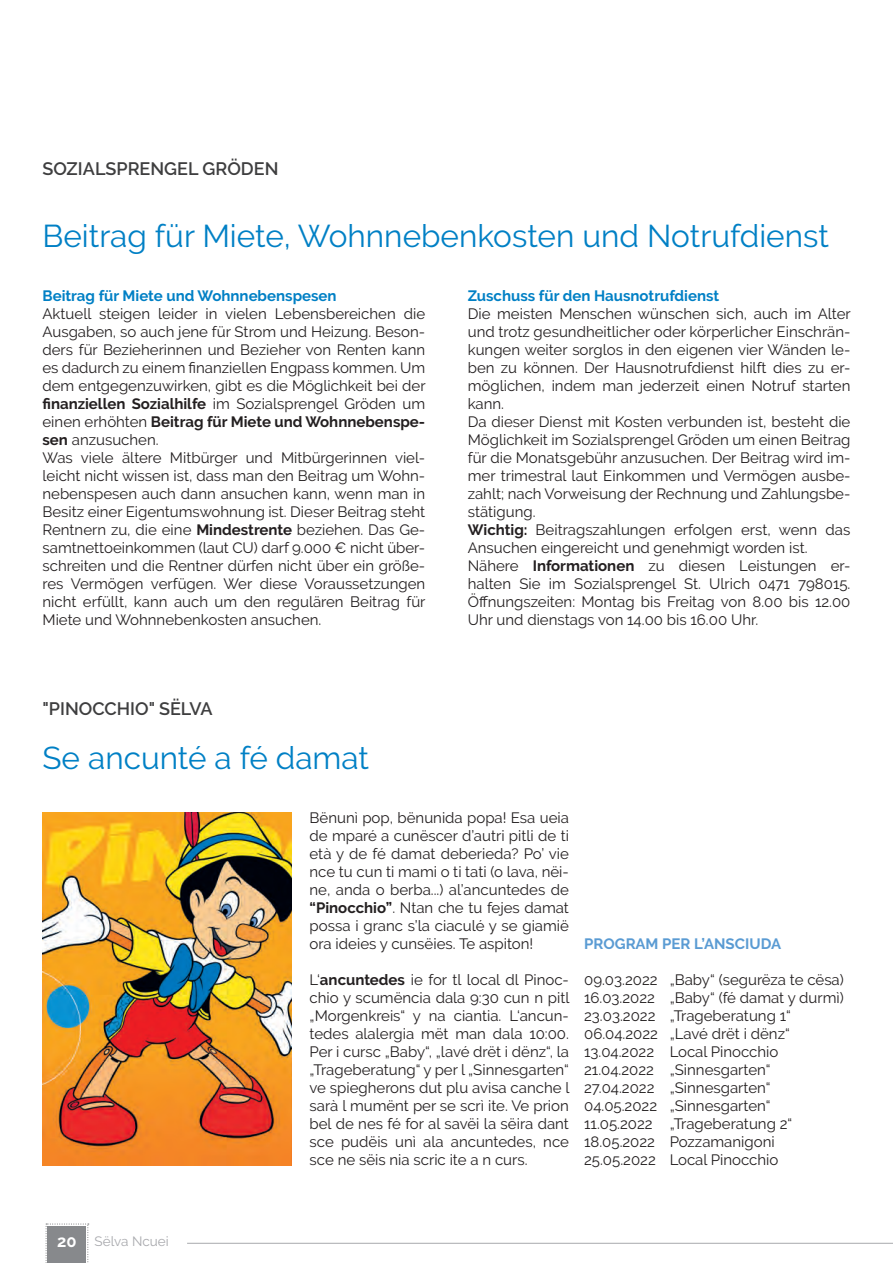
<style>
.page{position:relative;width:893px;height:1263px;background:#fff}
.page>*{position:absolute;margin:0;border:0;box-sizing:border-box;transform-origin:0 0}
.Titul_LIES{font:31.5px "Raleway";color:#0080c5}
.Occhiello_LIES{font:600 18px "Raleway";color:#3e3e3f}
.TEXT{font:15px/18px "Raleway";color:#231f20;text-align:justify}
.TEXT-2{font:700 15px "Raleway";color:#0080c5}
.TEXT-3{font:700 15px "Raleway";color:#5a9bd3}
.t1{font:13.5px "Raleway";color:#a8a9ad}
.s1{font-weight:700}
.s2{font-weight:700;font-size:16.5px;color:#fff}
</style>
<div class="page">
<svg style="left:46px;top:1224px;width:43px;height:39px;background:#959699"></svg>
<hr style="left:187px;top:1243px;width:706px;height:1px;background:#a8a9ad">
<img style="left:43px;top:812px;width:248px;height:353px">
<p class="Occhiello_LIES" style="left:43px;top:159px;width:237px">SOZIALSPRENGEL GRÖDEN</p>
<p class="Titul_LIES" style="left:43px;top:218px;width:788px">Beitrag für Miete, Wohnnebenkosten und Notrufdienst</p>
<p class="TEXT-2" style="left:43px;top:287px;width:296px">Beitrag für Miete und Wohnnebenspesen</p>
<p class="TEXT" style="left:43px;top:305px;width:385px">Aktuell steigen leider in vielen Lebensbereichen die Ausgaben, so auch jene für Strom und Heizung. Beson&shy;ders für Bezieherinnen und Bezieher von Renten kann es dadurch zu einem finanziellen Engpass kommen. Um dem entgegenzuwirken, gibt es die Möglichkeit bei der <span class="s1">finanziellen Sozialhilfe</span> im Sozialsprengel Gröden um einen erhöhten <span class="s1">Beitrag für Miete und Wohnnebenspe&shy;sen</span> anzusuchen.</p>
<p class="TEXT" style="left:43px;top:449px;width:385px">Was viele ältere Mitbürger und Mitbürgerinnen viel&shy;leicht nicht wissen ist, dass man den Beitrag um Wohn&shy;nebenspesen auch dann ansuchen kann, wenn man in Besitz einer Eigentumswohnung ist. Dieser Beitrag steht Rentnern zu, die eine <span class="s1">Mindestrente</span> beziehen. Das Ge&shy;samtnettoeinkommen (laut CU) darf 9.000 € nicht über&shy;schreiten und die Rentner dürfen nicht über ein größe&shy;res Vermögen verfügen. Wer diese Voraussetzungen nicht erfüllt, kann auch um den regulären Beitrag für Miete und Wohnnebenkosten ansuchen.</p>
<p class="Occhiello_LIES" style="left:43px;top:699px;width:172px">"PINOCCHIO" SËLVA</p>
<p class="Titul_LIES" style="left:43px;top:740px;width:328px">Se ancunté a fé damat</p>
<p class="TEXT-2" style="left:468px;top:287px;width:253px">Zuschuss für den Hausnotrufdienst</p>
<p class="TEXT" style="left:468px;top:305px;width:385px">Die meisten Menschen wünschen sich, auch im Alter und trotz gesundheitlicher oder körperlicher Einschrän&shy;kungen weiter sorglos in den eigenen vier Wänden le&shy;ben zu können. Der Hausnotrufdienst hilft dies zu er&shy;möglichen, indem man jederzeit einen Notruf starten kann.</p>
<p class="TEXT" style="left:468px;top:413px;width:384px">Da dieser Dienst mit Kosten verbunden ist, besteht die Möglichkeit im Sozialsprengel Gröden um einen Beitrag für die Monatsgebühr anzusuchen. Der Beitrag wird im&shy;mer trimestral laut Einkommen und Vermögen ausbe&shy;zahlt; nach Vorweisung der Rechnung und Zahlungsbe&shy;stätigung.</p>
<p class="TEXT" style="left:468px;top:521px;width:384px"><span class="s1">Wichtig:</span> Beitragszahlungen erfolgen erst, wenn das<br>Ansuchen eingereicht und genehmigt worden ist.</p>
<p class="TEXT" style="left:468px;top:557px;width:384px">Nähere <span class="s1">Informationen</span> zu diesen Leistungen er&shy;halten Sie im Sozialsprengel St. Ulrich 0471 798015.<br>Öffnungszeiten: Montag bis Freitag von 8.00 bis 12.00<br>Uhr und dienstags von 14.00 bis 16.00 Uhr.</p>
<p class="t1" style="left:57px;top:1233px;width:113px"><span class="s2">20</span> Sëlva Ncuei</p>
<p class="TEXT" style="left:310px;top:809px;width:261px">Bënunì pop, bënunida popa! Esa ueia de mparé a cunëscer d’autri pitli de ti età y de fé damat deberieda? Po’ vie nce tu cun ti mami o ti tati (o lava, nëi&shy;ne, anda o berba...) al’ancuntedes de <span class="s1">“Pinocchio”</span>. Ntan che tu fejes damat possa i granc s’la ciaculé y se giamië ora ideies y cunsëies. Te aspiton!</p>
<p class="TEXT" style="left:310px;top:971px;width:261px">L‘<span class="s1">ancuntedes</span> ie for tl local dl Pinoc&shy;chio y scumëncia dala 9:30 cun n pitl „Morgenkreis“ y na ciantia. L‘ancun&shy;tedes alalergia mët man dala 10:00.<br>Per i cursc „Baby“, „lavé drët i dënz“, la „Trageberatung“ y per l „Sinnesgarten“ ve spiegherons dut plu avisa canche l sarà l mumënt per se scrì ite. Ve prion bel de nes fé for al savëi la sëira dant sce pudëis unì ala ancuntedes, nce sce ne sëis nia scric ite a n curs.</p>
<p class="TEXT-3" style="left:584px;top:935px;width:198px">PROGRAM PER L’ANSCIUDA</p>
<p class="TEXT" style="left:584px;top:971px;width:261px">09.03.2022 „Baby“ (segurëza te cësa)</p>
<p class="TEXT" style="left:584px;top:989px;width:261px">16.03.2022 „Baby“ (fé damat y durmì)</p>
<p class="TEXT" style="left:584px;top:1007px;width:208px">23.03.2022 „Trageberatung 1“</p>
<p class="TEXT" style="left:584px;top:1025px;width:207px">06.04.2022 „Lavé drët i dënz“</p>
<p class="TEXT" style="left:584px;top:1043px;width:196px">13.04.2022 Local Pinocchio</p>
<p class="TEXT" style="left:584px;top:1061px;width:188px">21.04.2022 „Sinnesgarten“</p>
<p class="TEXT" style="left:584px;top:1079px;width:188px">27.04.2022 „Sinnesgarten“</p>
<p class="TEXT" style="left:584px;top:1097px;width:188px">04.05.2022 „Sinnesgarten“</p>
<p class="TEXT" style="left:584px;top:1115px;width:210px">11.05.2022 „Trageberatung 2“</p>
<p class="TEXT" style="left:584px;top:1133px;width:192px">18.05.2022 Pozzamanigoni</p>
<p class="TEXT" style="left:584px;top:1151px;width:196px">25.05.2022 Local Pinocchio</p>
</div>
